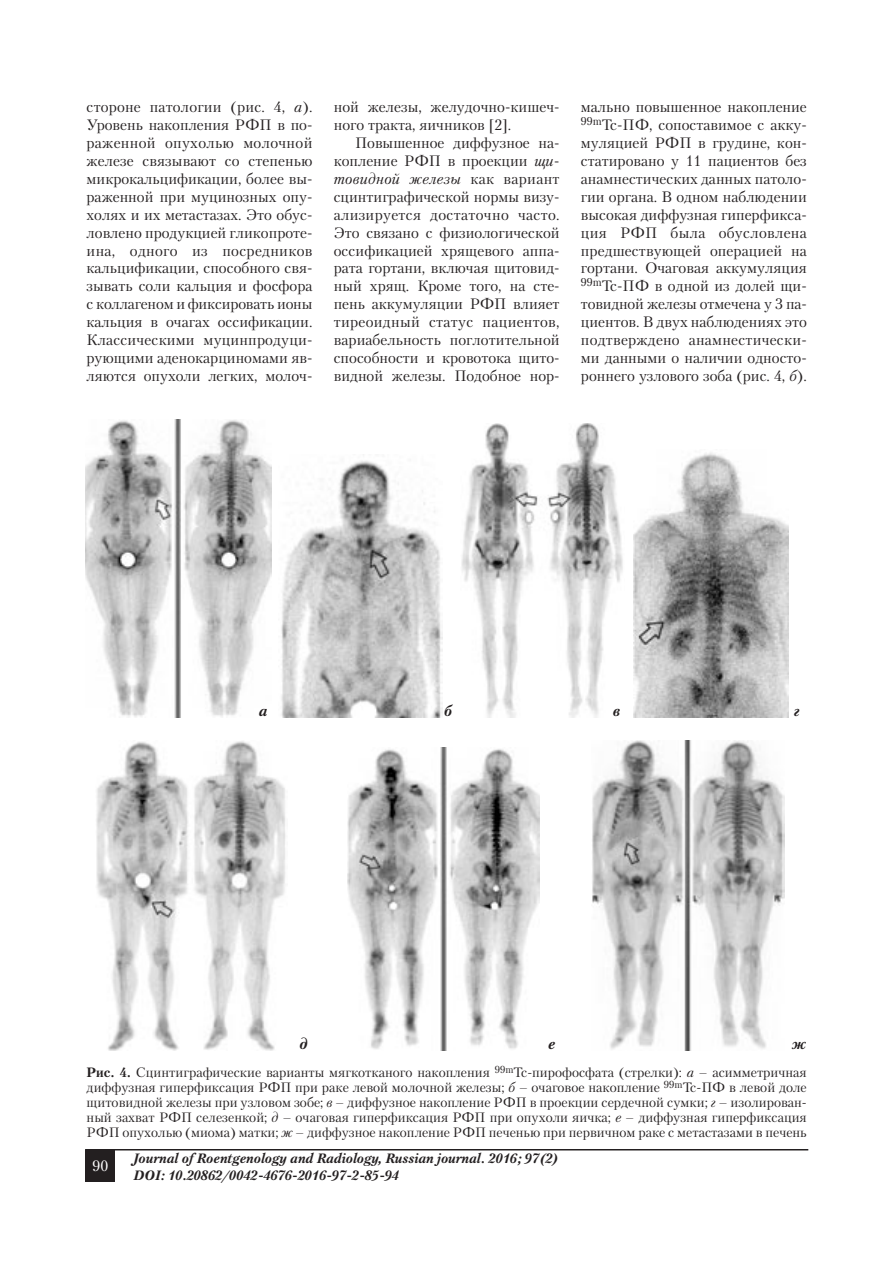
<style>
.page{position:relative;width:893px;height:1263px;background:#fff}
.page>*{position:absolute;margin:0;border:0;box-sizing:border-box;transform-origin:0 0}
.t1{font:15px/18px "Petersburg C";color:#231f20;text-align:justify}
.t2{font:italic 700 15px "Petersburg C";color:#231f20}
.t3{font:15px "Petersburg C";color:#fff}
.t4{font:13.5px/15px "Petersburg C";color:#231f20;text-align:justify}
.t5{font:italic 700 13.5px/16.5px "Petersburg C";color:#231f20}
.s1{font-style:italic}
.s2{font-weight:700}
</style>
<div class="page">
<div style="left:85px;top:1150px;width:30px;height:32px;background:#231f20"></div>
<hr style="left:85px;top:1149px;width:723px;height:1px;background:#231f20">
<img style="left:96px;top:741px;width:190px;height:309px">
<img style="left:347px;top:748px;width:192px;height:302px">
<img style="left:592px;top:740px;width:192px;height:310px">
<img style="left:85px;top:420px;width:186px;height:297px">
<img style="left:281px;top:454px;width:161px;height:263px">
<img style="left:461px;top:424px;width:162px;height:293px">
<img style="left:634px;top:452px;width:154px;height:265px">
<p class="t1" style="left:87px;top:98px;width:227px">стороне патологии (рис. 4, <span class="s1">а</span>).<br>Уровень накопления РФП в по&shy;раженной опухолью молочной железе связывают со степенью микрокальцификации, более вы&shy;раженной при муцинозных опу&shy;холях и их метастазах. Это обус&shy;ловлено продукцией гликопроте&shy;ина, одного из посредников кальцификации, способного свя&shy;зывать соли кальция и фосфора с коллагеном и фиксировать ионы кальция в очагах оссификации.<br>Классическими муцинпродуци&shy;рующими аденокарциномами яв&shy;ляются опухоли легких, молоч-</p>
<p class="t1" style="left:334px;top:98px;width:227px">ной железы, желудочно-кишеч&shy;ного тракта, яичников [2].</p>
<p class="t1" style="left:334px;top:134px;width:227px;text-indent:21px">Повышенное диффузное на&shy;копление РФП в проекции <span class="s1">щи&shy;товидной железы</span> как вариант сцинтиграфической нормы визу&shy;ализируется достаточно часто.<br>Это связано с физиологической оссификацией хрящевого аппа&shy;рата гортани, включая щитовид&shy;ный хрящ. Кроме того, на сте&shy;пень аккумуляции РФП влияет тиреоидный статус пациентов, вариабельность поглотительной способности и кровотока щито&shy;видной железы. Подобное нор-</p>
<p class="t1" style="left:581px;top:98px;width:227px">мально повышенное накопление <sup>99m</sup>Tc-ПФ, сопоставимое с акку&shy;муляцией РФП в грудине, кон&shy;статировано у 11 пациентов без анамнестических данных патоло&shy;гии органа. В одном наблюдении высокая диффузная гиперфикса&shy;ция РФП была обусловлена предшествующей операцией на гортани. Очаговая аккумуляция <sup>99m</sup>Tc-ПФ в одной из долей щи&shy;товидной железы отмечена у 3 па&shy;циентов. В двух наблюдениях это подтверждено анамнестически&shy;ми данными о наличии односто&shy;роннего узлового зоба (рис. 4, <span class="s1">б</span>).</p>
<p class="t2" style="left:259px;top:705px;width:10px">а</p>
<p class="t2" style="left:444px;top:705px;width:9px">б</p>
<p class="t2" style="left:613px;top:705px;width:9px">в</p>
<p class="t2" style="left:794px;top:705px;width:8px">г</p>
<p class="t2" style="left:299px;top:1038px;width:10px">д</p>
<p class="t2" style="left:548px;top:1038px;width:9px">е</p>
<p class="t2" style="left:792px;top:1038px;width:16px">ж</p>
<p class="t4" style="left:87px;top:1065px;width:721px"><span class="s2">Рис. 4.</span> Сцинтиграфические варианты мягкотканого накопления <sup>99m</sup>Tc-пирофосфата (стрелки): <span class="s1">а</span> – асимметричная диффузная гиперфиксация РФП при раке левой молочной железы; <span class="s1">б</span> – очаговое накопление <sup>99m</sup>Tc-ПФ в левой доле щитовидной железы при узловом зобе; <span class="s1">в</span> – диффузное накопление РФП в проекции сердечной сумки; <span class="s1">г</span> – изолирован&shy;ный захват РФП селезенкой; <span class="s1">д</span> – очаговая гиперфиксация РФП при опухоли яичка; <span class="s1">е</span> – диффузная гиперфиксация РФП опухолью (миома) матки; <span class="s1">ж</span> – диффузное накопление РФП печенью при первичном раке с метастазами в печень</p>
<p class="t3" style="left:92px;top:1158px;width:17px">90</p>
<p class="t5" style="left:133px;top:1151px;width:427px">Journal of Roentgenology and Radiology, Russian journal. 2016; 97(2)<br>DOI: 10.20862/0042-4676-2016-97-2-85-94</p>
</div>
